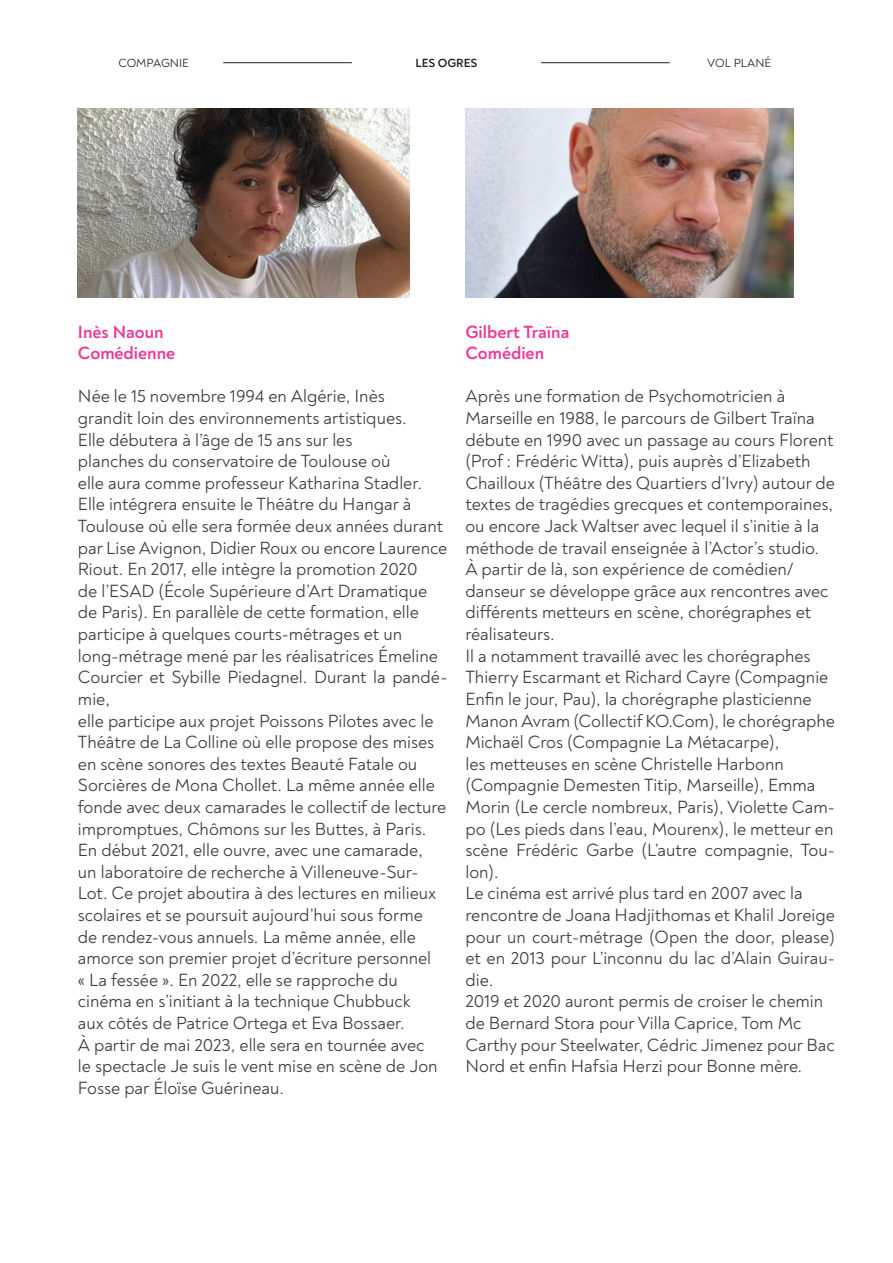
<style>
.page{position:relative;width:893px;height:1263px;background:#fff}
.page>*{position:absolute;margin:0;border:0;box-sizing:border-box;transform-origin:0 0}
.t1{font:18px/21.6px "Noah";color:#3e3e3f}
.t2{font:700 18px "Noah";color:#ed3896}
.t3{font:12px "Noah";color:#231f20}
.t4{font:700 12px "Noah";color:#231f20}
.s1{font-style:italic}
</style>
<div class="page">
<hr style="left:223px;top:62px;width:129px;height:1px;background:#231f20">
<hr style="left:541px;top:62px;width:129px;height:1px;background:#231f20">
<img style="left:78px;top:108px;width:332px;height:189px">
<img style="left:465px;top:108px;width:329px;height:189px">
<p class="t3" style="left:119px;top:55px;width:72px">COMPAGNIE</p>
<p class="t4" style="left:416px;top:55px;width:63px">LES OGRES</p>
<p class="t3" style="left:707px;top:55px;width:66px">VOL PLANÉ</p>
<p class="t2" style="left:78px;top:320px;width:87px">Inès Naoun</p>
<p class="t2" style="left:78px;top:342px;width:99px">Comédienne</p>
<p class="t1" style="left:78px;top:386px;width:308px">Née le 15 novembre 1994 en Algérie, Inès</p>
<p class="t1" style="left:78px;top:407px;width:330px">grandit loin des environnements artistiques.</p>
<p class="t1" style="left:78px;top:429px;width:276px">Elle débutera à l’âge de 15 ans sur les</p>
<p class="t1" style="left:78px;top:451px;width:314px">planches du conservatoire de Toulouse où</p>
<p class="t1" style="left:78px;top:472px;width:346px">elle aura comme professeur Katharina Stadler.</p>
<p class="t1" style="left:78px;top:494px;width:335px">Elle intégrera ensuite le Théâtre du Hangar à</p>
<p class="t1" style="left:78px;top:515px;width:367px">Toulouse où elle sera formée deux années durant</p>
<p class="t1" style="left:78px;top:537px;width:371px">par Lise Avignon, Didier Roux ou encore Laurence</p>
<p class="t1" style="left:78px;top:559px;width:341px">Riout. En 2017, elle intègre la promotion 2020</p>
<p class="t1" style="left:78px;top:580px;width:351px">de l’ESAD (École Supérieure d’Art Dramatique</p>
<p class="t1" style="left:78px;top:602px;width:342px">de Paris). En parallèle de cette formation, elle</p>
<p class="t1" style="left:78px;top:623px;width:326px">participe à quelques courts-métrages et un</p>
<p class="t1" style="left:78px;top:645px;width:361px">long-métrage mené par les réalisatrices Émeline</p>
<p class="t1" style="left:78px;top:667px;width:371px">Courcier et Sybille Piedagnel. Durant la pandé&shy;mie,</p>
<p class="t1" style="left:78px;top:710px;width:357px">elle participe aux projet Poissons Pilotes avec le</p>
<p class="t1" style="left:78px;top:731px;width:358px">Théâtre de La Colline où elle propose des mises</p>
<p class="t1" style="left:78px;top:753px;width:341px">en scène sonores des textes Beauté Fatale ou</p>
<p class="t1" style="left:78px;top:775px;width:358px">Sorcières de Mona Chollet. La même année elle</p>
<p class="t1" style="left:78px;top:796px;width:370px">fonde avec deux camarades le collectif de lecture</p>
<p class="t1" style="left:78px;top:818px;width:350px">impromptues, Chômons sur les Buttes, à Paris.</p>
<p class="t1" style="left:78px;top:839px;width:346px">En début 2021, elle ouvre, avec une camarade,</p>
<p class="t1" style="left:78px;top:861px;width:342px">un laboratoire de recherche à Villeneuve-Sur-</p>
<p class="t1" style="left:78px;top:883px;width:360px">Lot. Ce projet aboutira à des lectures en milieux</p>
<p class="t1" style="left:78px;top:904px;width:346px">scolaires et se poursuit aujourd’hui sous forme</p>
<p class="t1" style="left:78px;top:926px;width:340px">de rendez-vous annuels. La même année, elle</p>
<p class="t1" style="left:78px;top:947px;width:355px">amorce son premier projet d’écriture personnel</p>
<p class="t1" style="left:78px;top:969px;width:321px">« La fessée ». En 2022, elle se rapproche du</p>
<p class="t1" style="left:78px;top:991px;width:334px">cinéma en s’initiant à la technique Chubbuck</p>
<p class="t1" style="left:78px;top:1012px;width:328px">aux côtés de Patrice Ortega et Eva Bossaer.</p>
<p class="t1" style="left:78px;top:1034px;width:348px">À partir de mai 2023, elle sera en tournée avec</p>
<p class="t1" style="left:78px;top:1055px;width:361px">le spectacle Je suis le vent mise en scène de Jon</p>
<p class="t1" style="left:78px;top:1077px;width:208px">Fosse par Éloïse Guérineau.</p>
<p class="t2" style="left:465px;top:320px;width:105px">Gilbert Traïna</p>
<p class="t2" style="left:465px;top:342px;width:80px">Comédien</p>
<p class="t1" style="left:465px;top:386px;width:321px">Après une formation de Psychomotricien à</p>
<p class="t1" style="left:465px;top:407px;width:351px">Marseille en 1988, le parcours de Gilbert Traïna</p>
<p class="t1" style="left:465px;top:429px;width:370px">débute en 1990 avec un passage au cours Florent</p>
<p class="t1" style="left:465px;top:451px;width:347px">(Prof : Frédéric Witta), puis auprès d’Elizabeth</p>
<p class="t1" style="left:465px;top:472px;width:371px">Chailloux (Théâtre des Quartiers d’Ivry) autour de</p>
<p class="t1" style="left:465px;top:494px;width:369px">textes de tragédies grecques et contemporaines,</p>
<p class="t1" style="left:465px;top:515px;width:355px">ou encore Jack Waltser avec lequel il s’initie à la</p>
<p class="t1" style="left:465px;top:537px;width:355px">méthode de travail enseignée à l’Actor’s studio.</p>
<p class="t1" style="left:465px;top:559px;width:330px">À partir de là, son expérience de comédien/</p>
<p class="t1" style="left:465px;top:580px;width:365px">danseur se développe grâce aux rencontres avec</p>
<p class="t1" style="left:465px;top:602px;width:347px">différents metteurs en scène, chorégraphes et</p>
<p class="t1" style="left:465px;top:623px;width:91px">réalisateurs.</p>
<p class="t1" style="left:465px;top:645px;width:347px">Il a notamment travaillé avec les chorégraphes</p>
<p class="t1" style="left:465px;top:667px;width:364px">Thierry Escarmant et Richard Cayre (Compagnie</p>
<p class="t1" style="left:465px;top:688px;width:348px">Enfin le jour, Pau), la chorégraphe plasticienne</p>
<p class="t1" style="left:465px;top:710px;width:371px">Manon Avram (Collectif KO.Com), le chorégraphe</p>
<p class="t1" style="left:465px;top:731px;width:315px">Michaël Cros (Compagnie La Métacarpe),</p>
<p class="t1" style="left:465px;top:753px;width:320px">les metteuses en scène Christelle Harbonn</p>
<p class="t1" style="left:465px;top:775px;width:352px">(Compagnie Demesten Titip, Marseille), Emma</p>
<p class="t1" style="left:465px;top:796px;width:371px">Morin (Le cercle nombreux, Paris), Violette Cam&shy;po (Les pieds dans l’eau, Mourenx), le metteur en</p>
<p class="t1" style="left:465px;top:839px;width:371px">scène Frédéric Garbe (L’autre compagnie, Tou&shy;lon).</p>
<p class="t1" style="left:465px;top:883px;width:339px">Le cinéma est arrivé plus tard en 2007 avec la</p>
<p class="t1" style="left:465px;top:904px;width:371px">rencontre de Joana Hadjithomas et Khalil Joreige</p>
<p class="t1" style="left:465px;top:926px;width:371px;text-align:justify">pour un court-métrage (Open the door, please) et en 2013 pour L’inconnu du lac d’Alain Guirau&shy;die.</p>
<p class="t1" style="left:465px;top:991px;width:359px">2019 et 2020 auront permis de croiser le chemin</p>
<p class="t1" style="left:465px;top:1012px;width:338px">de Bernard Stora pour Villa Caprice, Tom Mc</p>
<p class="t1" style="left:465px;top:1034px;width:371px">Carthy pour Steelwater, Cédric Jimenez pour Bac</p>
<p class="t1" style="left:465px;top:1055px;width:339px">Nord et enfin Hafsia Herzi pour Bonne mère<span class="s1">.</span></p>
</div>
